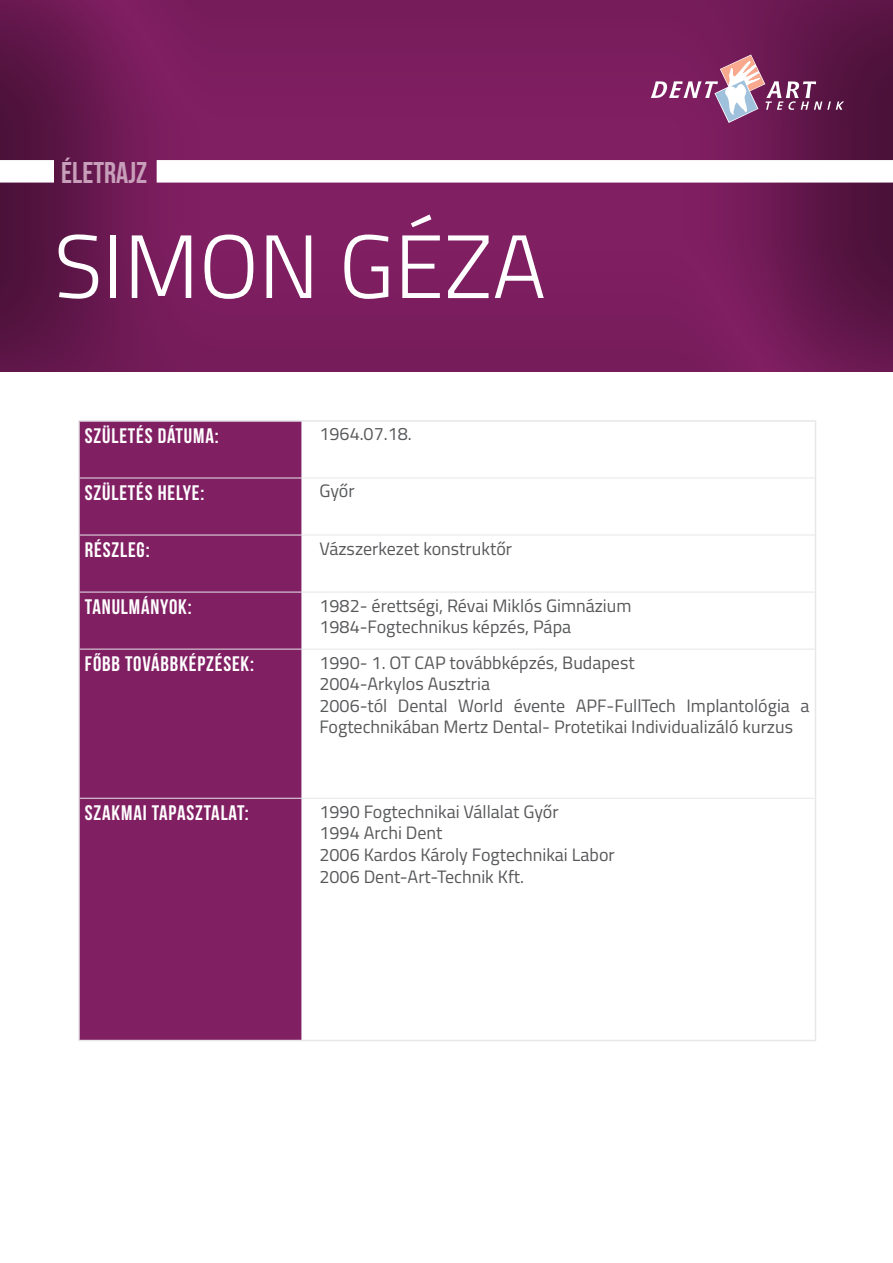
<style>
.page{position:relative;width:893px;height:1263px;background:#fff}
.page>*{position:absolute;margin:0;border:0;box-sizing:border-box;transform-origin:0 0}
.t1{font:300 90px "Titillium";color:#fff}
.t2{font:30px "Bebas Neue";color:#c89fba}
.t3{font:21px "Bebas Neue";letter-spacing:.04em;color:#fff}
.t4{font:18px/21.6px "Titillium";color:#57585a}
</style>
<div class="page">
<div style="left:0;top:0;width:893px;height:375px;background:#231f20;opacity:.5"></div>
<svg style="left:651px;top:55px;width:193px;height:68px;background:#894673"></svg>
<div style="left:0;top:160px;width:54px;height:23px;background:#fff"></div>
<div style="left:157px;top:160px;width:736px;height:23px;background:#fff"></div>
<div style="left:80px;top:422px;width:221px;height:618px;background:#811f63"></div>
<hr style="left:78px;top:420px;width:223px;height:2px;background:#e6e7e9">
<hr style="left:78px;top:422px;width:2px;height:56px;background:#e6e7e9">
<hr style="left:78px;top:478px;width:2px;height:57px;background:#e6e7e9">
<hr style="left:78px;top:535px;width:2px;height:57px;background:#e6e7e9">
<hr style="left:78px;top:592px;width:2px;height:57px;background:#e6e7e9">
<hr style="left:78px;top:649px;width:2px;height:149px;background:#e6e7e9">
<hr style="left:78px;top:798px;width:2px;height:242px;background:#e6e7e9">
<hr style="left:78px;top:1040px;width:223px;height:1px;background:#e6e7e9">
<hr style="left:301px;top:420px;width:515px;height:2px;background:#e6e7e9">
<hr style="left:815px;top:422px;width:1px;height:56px;background:#e6e7e9">
<hr style="left:815px;top:478px;width:1px;height:57px;background:#e6e7e9">
<hr style="left:815px;top:535px;width:1px;height:57px;background:#e6e7e9">
<hr style="left:815px;top:592px;width:1px;height:57px;background:#e6e7e9">
<hr style="left:815px;top:649px;width:1px;height:149px;background:#e6e7e9">
<hr style="left:815px;top:798px;width:1px;height:242px;background:#e6e7e9">
<hr style="left:301px;top:1040px;width:515px;height:1px;background:#e6e7e9">
<hr style="left:80px;top:478px;width:221px;height:1px;background:#e6e7e9">
<hr style="left:301px;top:478px;width:514px;height:1px;background:#e6e7e9">
<hr style="left:80px;top:535px;width:221px;height:1px;background:#e6e7e9">
<hr style="left:301px;top:535px;width:514px;height:1px;background:#e6e7e9">
<hr style="left:80px;top:592px;width:221px;height:1px;background:#e6e7e9">
<hr style="left:301px;top:592px;width:514px;height:1px;background:#e6e7e9">
<hr style="left:80px;top:649px;width:221px;height:1px;background:#e6e7e9">
<hr style="left:301px;top:649px;width:514px;height:1px;background:#e6e7e9">
<hr style="left:80px;top:798px;width:221px;height:1px;background:#e6e7e9">
<hr style="left:301px;top:798px;width:514px;height:1px;background:#e6e7e9">
<p class="t2" style="left:61px;top:156px;width:87px">ÉLETRAJZ</p>
<p class="t1" style="left:54px;top:201px;width:493px">SIMON GÉZA</p>
<p class="t3" style="left:85px;top:424px;width:135px">SZÜLETÉS DÁTUMA:</p>
<p class="t4" style="left:319px;top:422px;width:94px">1964.07.18.</p>
<p class="t3" style="left:85px;top:481px;width:121px">SZÜLETÉS HELYE:</p>
<p class="t4" style="left:319px;top:479px;width:37px">Győr</p>
<p class="t3" style="left:85px;top:538px;width:66px">RÉSZLEG:</p>
<p class="t4" style="left:319px;top:536px;width:194px">Vázszerkezet konstruktőr</p>
<p class="t3" style="left:85px;top:595px;width:108px">TANULMÁNYOK:</p>
<p class="t4" style="left:319px;top:594px;width:314px">1982- érettségi, Révai Miklós Gimnázium</p>
<p class="t4" style="left:319px;top:615px;width:253px">1984-Fogtechnikus képzés, Pápa</p>
<p class="t3" style="left:85px;top:652px;width:171px">FŐBB TOVÁBBKÉPZÉSEK:</p>
<p class="t4" style="left:319px;top:651px;width:317px">1990- 1. OT CAP továbbképzés, Budapest</p>
<p class="t4" style="left:319px;top:672px;width:172px">2004-Arkylos Ausztria</p>
<p class="t4" style="left:319px;top:694px;width:492px">2006-tól Dental World évente APF-FullTech Implantológia a<br>Fogtechnikában Mertz Dental- Protetikai Individualizáló kurzus</p>
<p class="t3" style="left:85px;top:801px;width:165px">SZAKMAI TAPASZTALAT:</p>
<p class="t4" style="left:319px;top:800px;width:241px">1990 Fogtechnikai Vállalat Győr</p>
<p class="t4" style="left:319px;top:821px;width:125px">1994 Archi Dent</p>
<p class="t4" style="left:319px;top:843px;width:297px">2006 Kardos Károly Fogtechnikai Labor</p>
<p class="t4" style="left:319px;top:864px;width:206px">2006 Dent-Art-Technik Kft.</p>
</div>
